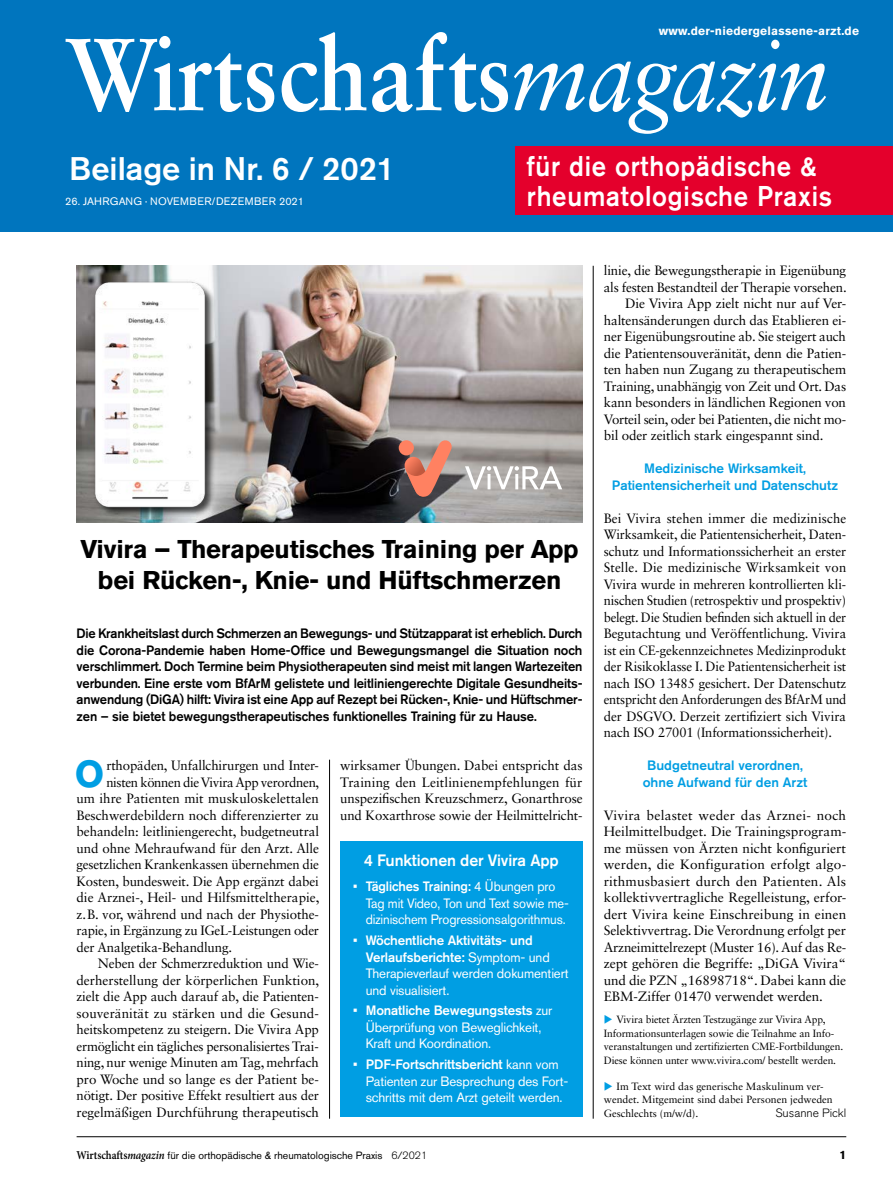
<style>
.page{position:relative;width:893px;height:1191px;background:#fff}
.page>*{position:absolute;margin:0;border:0;box-sizing:border-box;transform-origin:0 0}
.t1{font:700 102.6px "Sabon LT Std";letter-spacing:-.005em;color:#fff;scale:.9 1}
.t2{font:700 37.35px "Akzidenz Grotesk BQ";color:#009ee3}
.t3{font:500 32.4px "Akzidenz Grotesk BQ";color:#fff}
.t4{font:500 28.35px "Akzidenz Grotesk BQ";letter-spacing:.03em;color:#fff;scale:.9 1}
.t5{font:700 25.5px/30.6px "Akzidenz Grotesk BQ";letter-spacing:-.01em;color:#000;text-align:center}
.t6{font:500 16.35px "Akzidenz Grotesk BQ";letter-spacing:-.01em;color:#fff}
.t7{font:13.5px/16.5px "Sabon LT Std";letter-spacing:-.01em;color:#000;text-align:justify}
.t8{font:500 13.5px/16.5px "Akzidenz Grotesk BQ";letter-spacing:-.01em;color:#000;text-align:justify;scale:.96 1}
.t9{font:13.5px/16.5px "Akzidenz Grotesk BQ";letter-spacing:-.01em;color:#fff}
.t10{font:500 13.5px/16.5px "Akzidenz Grotesk BQ";color:#009ee3;text-align:center}
.t11{font:13.5px/16.5px "Akzidenz Grotesk BQ";letter-spacing:-.01em;color:#fff;scale:.95 1}
.t12{font:700 12px "Akzidenz Grotesk BQ";letter-spacing:.02em;color:#fff}
.t13{font:300 12px "Akzidenz Grotesk BQ";color:#000}
.t14{font:700 12px "Akzidenz Grotesk BQ";color:#000}
.t15{font:10.8px "Akzidenz Grotesk BQ";letter-spacing:.02em;color:#fff}
.t16{font:10.5px/13.5px "Sabon LT Std";letter-spacing:-.01em;color:#000}
.t17{font:10.5px "Akzidenz Grotesk BQ";color:#000}
.s1{font-weight:400;font-style:italic}
.s2{font-weight:500}
.s3{font-family:"Minion Pro";font-weight:600;font-size:12px}
.s4{font-family:"Minion Pro";font-weight:600;font-style:italic;font-size:12px}
.s5{font-weight:300}
</style>
<div class="page">
<img style="left:77px;top:266px;width:506px;height:257px">
<hr style="left:329px;top:759px;width:1px;height:359px;background:#000">
<hr style="left:593px;top:266px;width:1px;height:852px;background:#000">
<svg style="left:465px;top:466px;width:97px;height:23px"></svg>
<div style="left:399px;top:440px;width:15px;height:15px;background:#ff8161;border-radius:50%"></div>
<svg style="left:403px;top:439px;width:50px;height:59px;background:#b67a6c"></svg>
<div style="left:0;top:0;width:893px;height:231px;background:#0075be"></div>
<div style="left:515px;top:146px;width:378px;height:69px;background:#e4002c"></div>
<div style="left:95px;top:281px;width:122px;height:237px;background:#000;opacity:.7"></div>
<img style="left:90px;top:277px;width:119px;height:234px">
<div style="left:340px;top:841px;width:243px;height:276px;background:#009ee3"></div>
<hr style="left:77px;top:1136px;width:769px;height:1px;background:#000">
<p class="t12" style="left:659px;top:24px;width:202px">www.der-niedergelassene-arzt.de</p>
<h1 class="t1" style="left:65px;top:11px;width:850px">Wirtschafts<span class="s1">magazin</span></h1>
<h3 class="t4" style="left:527px;top:149px;width:323px">für die orthopädische &amp;</h3>
<p class="t15" style="left:65px;top:195px;width:241px">26. JAHRGANG · NOVEMBER/DEZEMBER 2021</p>
<h3 class="t4" style="left:527px;top:179px;width:341px">rheumatologische Praxis</h3>
<h3 class="t3" style="left:69px;top:149px;width:328px">Beilage in Nr. 6 / 2021</h3>
<h3 class="t5" style="left:80px;top:534px;width:500px">Vivira – Therapeutisches Training per App bei Rücken-, Knie- und Hüftschmerzen</h3>
<p class="t8" style="left:77px;top:625px;width:529px">Die Krankheitslast durch Schmerzen an Bewegungs- und Stützapparat ist erheblich. Durch die Corona-Pandemie haben Home-Office und Bewegungsmangel die Situation noch verschlimmert. Doch Termine beim Physiotherapeuten sind meist mit langen Wartezeiten verbunden. Eine erste vom BfArM gelistete und leitliniengerechte Digitale Gesundheits&shy;anwendung (DiGA) hilft: Vivira ist eine App auf Rezept bei Rücken-, Knie- und Hüftschmer&shy;zen – sie bietet bewegungstherapeutisches funktionelles Training für zu Hause.</p>
<h2 class="t2" style="left:75px;top:752px;width:31px">O</h2>
<p class="t7" style="left:106px;top:757px;width:214px">rthopäden, Unfallchirurgen und Inter-</p>
<p class="t7" style="left:106px;top:773px;width:214px">nisten können die Vivira App verordnen,</p>
<p class="t7" style="left:77px;top:790px;width:244px">um ihre Patienten mit muskuloskelettalen</p>
<p class="t7" style="left:77px;top:806px;width:244px">Beschwerdebildern noch differenzierter zu</p>
<p class="t7" style="left:77px;top:823px;width:244px">behandeln: leitliniengerecht, budgetneutral</p>
<p class="t7" style="left:77px;top:839px;width:244px">und ohne Mehraufwand für den Arzt. Alle</p>
<p class="t7" style="left:77px;top:856px;width:244px">gesetzlichen Krankenkassen übernehmen die</p>
<p class="t7" style="left:77px;top:872px;width:244px">Kosten, bundesweit. Die App ergänzt dabei</p>
<p class="t7" style="left:77px;top:889px;width:244px">die Arznei-, Heil- und Hilfsmitteltherapie,</p>
<p class="t7" style="left:77px;top:905px;width:244px">z.B. vor, während und nach der Physiothe-</p>
<p class="t7" style="left:77px;top:922px;width:244px">rapie, in Ergänzung zu IGeL-Leistungen oder</p>
<p class="t7" style="left:77px;top:938px;width:157px">der Analgetika-Behandlung.</p>
<p class="t7" style="left:98px;top:955px;width:223px">Neben der Schmerzreduktion und Wie-</p>
<p class="t7" style="left:77px;top:971px;width:244px">derherstellung der körperlichen Funktion,</p>
<p class="t7" style="left:77px;top:988px;width:244px">zielt die App auch darauf ab, die Patienten-</p>
<p class="t7" style="left:77px;top:1004px;width:244px">souveränität zu stärken und die Gesund-</p>
<p class="t7" style="left:77px;top:1021px;width:244px">heitskompetenz zu steigern. Die Vivira App</p>
<p class="t7" style="left:77px;top:1037px;width:244px">ermöglicht ein tägliches personalisiertes Trai-</p>
<p class="t7" style="left:77px;top:1054px;width:244px">ning, nur wenige Minuten am Tag, mehrfach</p>
<p class="t7" style="left:77px;top:1070px;width:244px">pro Woche und so lange es der Patient be-</p>
<p class="t7" style="left:77px;top:1087px;width:244px">nötigt. Der positive Effekt resultiert aus der</p>
<p class="t7" style="left:77px;top:1103px;width:244px">regelmäßigen Durchführung therapeutisch</p>
<p class="t7" style="left:340px;top:757px;width:244px">wirksamer Übungen. Dabei entspricht das Training den Leitlinienempfehlungen für unspezifischen Kreuzschmerz, Gonarthrose und Koxarthrose sowie der Heilmittelricht-</p>
<p class="t6" style="left:364px;top:850px;width:196px">4 Funktionen der Vivira App</p>
<p class="t11" style="left:366px;top:878px;width:215px;text-indent:-13px"><span class="s2">• Tägliches Training:</span> 4 Übungen pro<br>Tag mit Video, Ton und Text sowie me&shy;dizinischem Progressionsalgorithmus.</p>
<p class="t9" style="left:366px;top:932px;width:204px;text-indent:-13px"><span class="s2">• Wöchentliche Aktivitäts- und<br>Verlaufsberichte:</span> Symptom- und<br>Therapieverlauf werden dokumentiert und visualisiert.</p>
<p class="t9" style="left:366px;top:1002px;width:188px;text-indent:-13px"><span class="s2">• Monatliche Bewegungstests</span> zur<br>Überprüfung von Beweglichkeit,<br>Kraft und Koordination.</p>
<p class="t9" style="left:366px;top:1056px;width:204px;text-indent:-13px"><span class="s2">• PDF-Fortschrittsbericht</span> kann vom<br>Patienten zur Besprechung des Fort&shy;schritts mit dem Arzt geteilt werden.</p>
<p class="t7" style="left:604px;top:262px;width:244px">linie, die Bewegungstherapie in Eigenübung</p>
<p class="t7" style="left:604px;top:278px;width:244px">als festen Bestandteil der Therapie vorsehen.</p>
<p class="t7" style="left:625px;top:295px;width:223px">Die Vivira App zielt nicht nur auf Ver-</p>
<p class="t7" style="left:604px;top:311px;width:244px">haltensänderungen durch das Etablieren ei-</p>
<p class="t7" style="left:604px;top:328px;width:244px">ner Eigenübungsroutine ab. Sie steigert auch</p>
<p class="t7" style="left:604px;top:344px;width:244px">die Patientensouveränität, denn die Patien-</p>
<p class="t7" style="left:604px;top:361px;width:244px">ten haben nun Zugang zu therapeutischem</p>
<p class="t7" style="left:604px;top:377px;width:244px">Training, unabhängig von Zeit und Ort. Das</p>
<p class="t7" style="left:604px;top:394px;width:244px">kann besonders in ländlichen Regionen von</p>
<p class="t7" style="left:604px;top:410px;width:244px">Vorteil sein, oder bei Patienten, die nicht mo-</p>
<p class="t7" style="left:604px;top:427px;width:221px">bil oder zeitlich stark eingespannt sind.</p>
<p class="t10" style="left:612px;top:460px;width:228px">Medizinische Wirksamkeit,<br>Patientensicherheit und Datenschutz</p>
<p class="t7" style="left:604px;top:509px;width:244px">Bei Vivira stehen immer die medizinische Wirksamkeit, die Patientensicherheit, Daten&shy;schutz und Informationssicherheit an erster Stelle. Die medizinische Wirksamkeit von Vivira wurde in mehreren kontrollierten kli&shy;nischen Studien (retrospektiv und prospektiv) belegt. Die Studien befinden sich aktuell in der Begutachtung und Veröffentlichung. Vivira ist ein CE-gekennzeichnetes Medizinprodukt der Risikoklasse I. Die Patientensicherheit ist nach ISO 13485 gesichert. Der Datenschutz entspricht den Anforderungen des BfArM und der DSGVO. Derzeit zertifiziert sich Vivira nach ISO 27001 (Informationssicherheit).</p>
<p class="t10" style="left:643px;top:757px;width:166px">Budgetneutral verordnen, ohne Aufwand für den Arzt</p>
<p class="t7" style="left:604px;top:806px;width:244px">Vivira belastet weder das Arznei- noch Heilmittelbudget. Die Trainingsprogram&shy;me müssen von Ärzten nicht konfiguriert werden, die Konfiguration erfolgt algo&shy;rithmusbasiert durch den Patienten. Als kollektivvertragliche Regelleistung, erfor&shy;dert Vivira keine Einschreibung in einen Selektivvertrag. Die Verordnung erfolgt per Arzneimittelrezept (Muster 16). Auf das Re&shy;zept gehören die Begriffe: „DiGA Vivira“ und die PZN „16898718“. Dabei kann die EBM-Ziffer 01470 verwendet werden.</p>
<p class="t16" style="left:604px;top:1013px;width:241px;text-indent:13px">Vivira bietet Ärzten Testzugänge zur Vivira App, Informationsunterlagen sowie die Teilnahme an Info&shy;veranstaltungen und zertifizierten CME-Fortbildungen.<br>Diese können unter www.vivira.com/ bestellt werden.</p>
<p class="t16" style="left:604px;top:1079px;width:230px;text-indent:13px">Im Text wird das generische Maskulinum ver&shy;wendet. Mitgemeint sind dabei Personen jedweden<br>Geschlechts (m/w/d).</p>
<p class="t13" style="left:775px;top:1106px;width:72px">Susanne Pickl</p>
<p class="t17" style="left:77px;top:1149px;width:352px"><span class="s3">Wirtschafts</span><span class="s4">magazin</span> für die orthopädische &amp; rheumatologische Praxis <span class="s5">6/2021</span></p>
<p class="t14" style="left:839px;top:1147px;width:8px">1</p>
</div>
